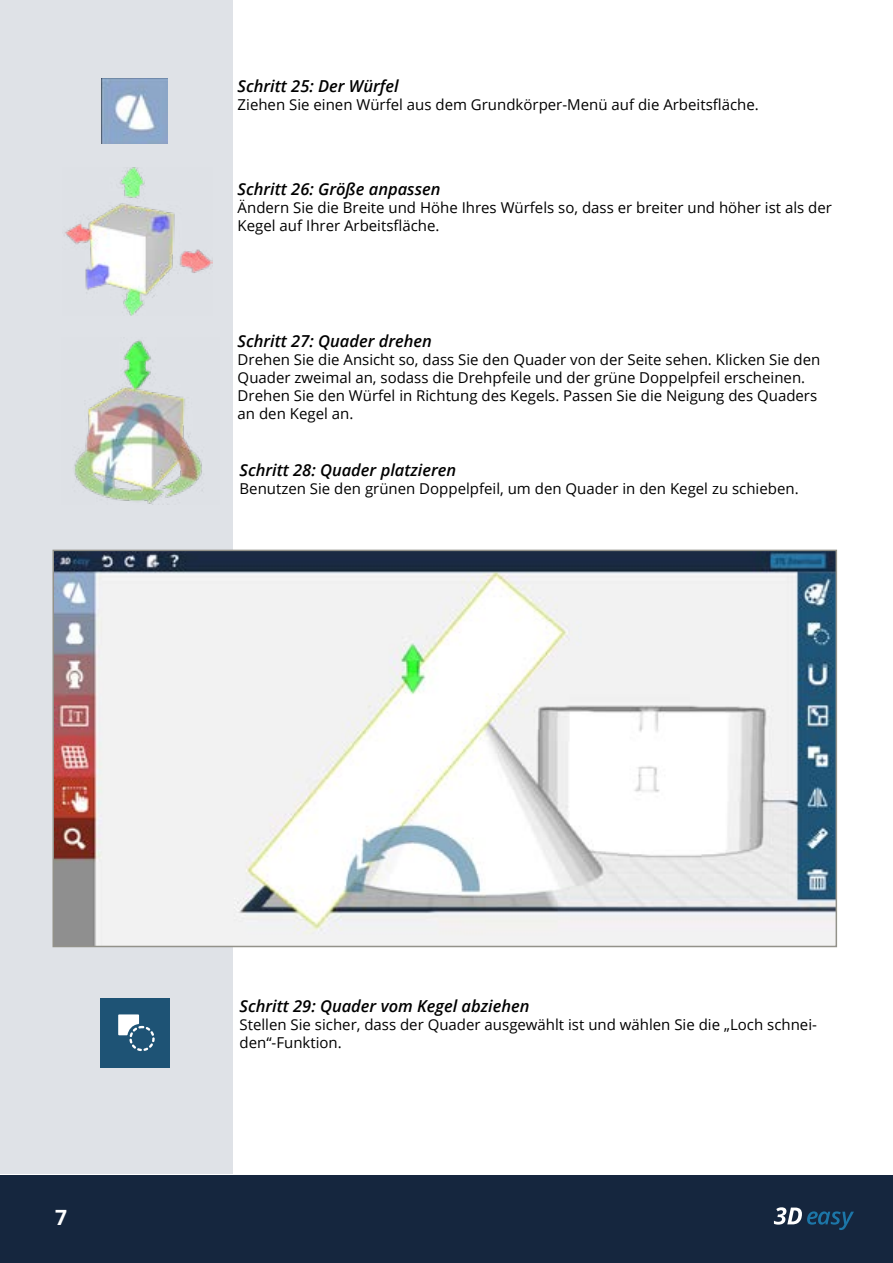
<style>
.page{position:relative;width:893px;height:1263px;background:#fff}
.page>*{position:absolute;margin:0;border:0;box-sizing:border-box;transform-origin:0 0}
.t1{font:700 21px "Open Sans";color:#fff}
.t2{font:italic 600 16.5px "Open Sans";color:#000}
.t3{font:15px/18px "Open Sans";color:#000}
</style>
<div class="page">
<div style="left:0;top:1175px;width:893px;height:87px;background:#15263e"></div>
<svg style="left:774px;top:1207px;width:80px;height:23px"></svg>
<div style="left:0;top:0;width:232px;height:1173px;background:#dfe2e7"></div>
<img style="left:74px;top:340px;width:129px;height:165px">
<div style="left:101px;top:998px;width:69px;height:69px;background:#1e5375"></div>
<svg style="left:118px;top:1014px;width:37px;height:37px"></svg>
<img style="left:102px;top:79px;width:66px;height:64px">
<img style="left:55px;top:553px;width:779px;height:391px">
<div style="left:52px;top:550px;width:785px;height:397px;border:2px solid #93928a"></div>
<img style="left:64px;top:168px;width:149px;height:147px">
<p class="t2" style="left:238px;top:75px;width:163px">Schritt 25: Der Würfel</p>
<p class="t3" style="left:238px;top:95px;width:523px">Ziehen Sie einen Würfel aus dem Grundkörper-Menü auf die Arbeitsfläche.</p>
<p class="t2" style="left:238px;top:178px;width:204px">Schritt 26: Größe anpassen</p>
<p class="t3" style="left:238px;top:199px;width:596px">Ändern Sie die Breite und Höhe Ihres Würfels so, dass er breiter und höher ist als der<br>Kegel auf Ihrer Arbeitsfläche.</p>
<p class="t2" style="left:238px;top:330px;width:196px">Schritt 27: Quader drehen</p>
<p class="t3" style="left:238px;top:350px;width:584px">Drehen Sie die Ansicht so, dass Sie den Quader von der Seite sehen. Klicken Sie den Quader zweimal an, sodass die Drehpfeile und der grüne Doppelpfeil erscheinen.<br>Drehen Sie den Würfel in Richtung des Kegels. Passen Sie die Neigung des Quaders an den Kegel an.</p>
<p class="t2" style="left:240px;top:459px;width:218px">Schritt 28: Quader platzieren</p>
<p class="t3" style="left:240px;top:479px;width:561px">Benutzen Sie den grünen Doppelpfeil, um den Quader in den Kegel zu schieben.</p>
<h1 class="t1" style="left:55px;top:1202px;width:13px">7</h1>
<p class="t2" style="left:240px;top:995px;width:291px">Schritt 29: Quader vom Kegel abziehen</p>
<p class="t3" style="left:240px;top:1015px;width:579px">Stellen Sie sicher, dass der Quader ausgewählt ist und wählen Sie die „Loch schnei&shy;den“-Funktion.</p>
</div>
